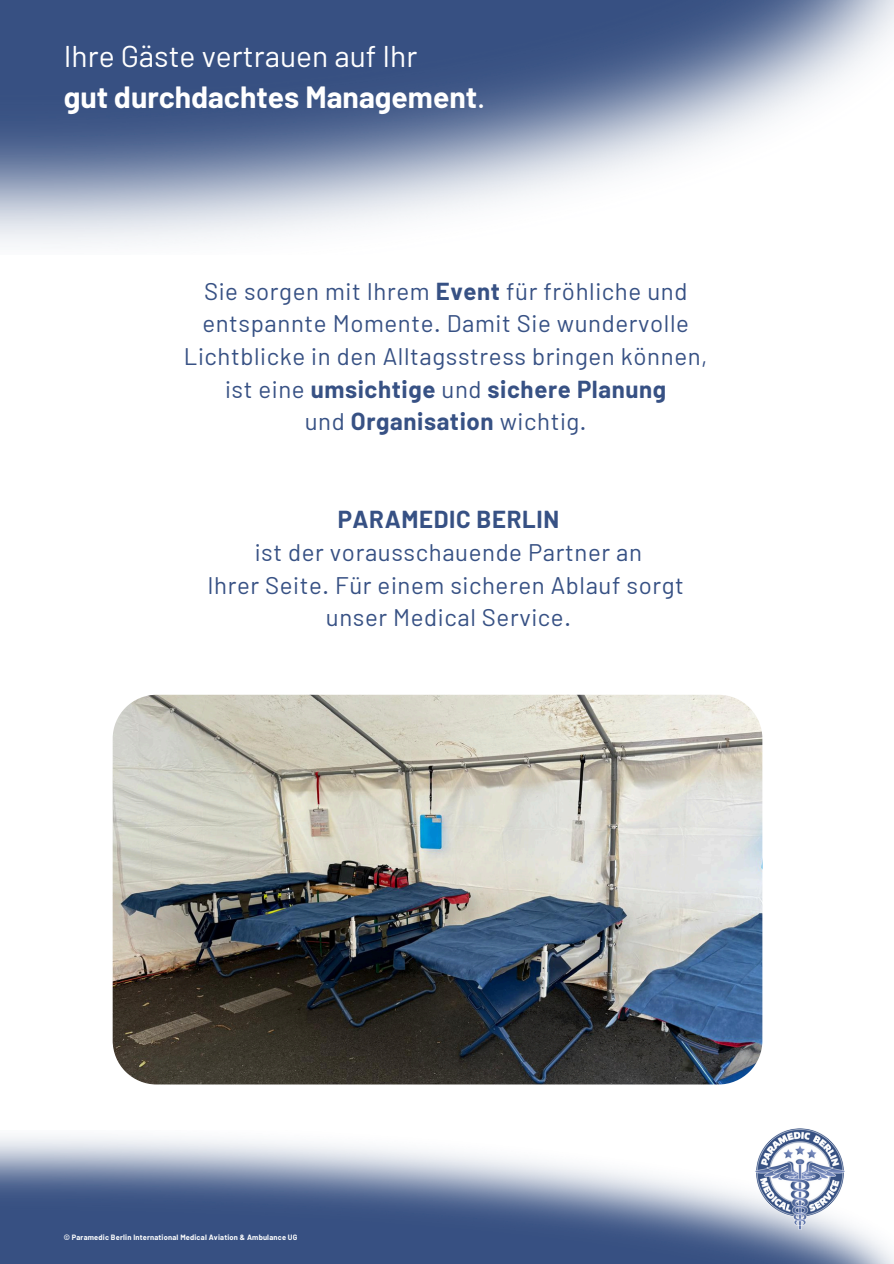
<style>
.page{position:relative;width:894px;height:1264px;background:#fff}
.page>*{position:absolute;margin:0;border:0;box-sizing:border-box;transform-origin:0 0}
.t1{font:30px/40.5px "Barlow";color:#fff}
.t2{font:24px/32.7px "Barlow";letter-spacing:.025em;color:#375184;text-align:center}
.t3{font:700 7.5px "Barlow";letter-spacing:.025em;color:#fdfefe}
.s1{font-weight:700}
</style>
<div class="page">
<img style="left:0;top:1136px;width:893px;height:127px">
<img style="left:754px;top:1128px;width:91px;height:101px">
<img style="left:0;top:0;width:893px;height:244px">
<img style="left:113px;top:694px;width:649px;height:390px">
<p class="t1" style="left:64px;top:35px;width:423px">Ihre Gäste vertrauen auf Ihr<br><span class="s1">gut durchdachtes Management</span>.</p>
<p class="t2" style="left:184px;top:274px;width:525px">Sie sorgen mit Ihrem <span class="s1">Event</span> für fröhliche und entspannte Momente. Damit Sie wundervolle Lichtblicke in den Alltagsstress bringen können, ist eine <span class="s1">umsichtige</span> und <span class="s1">sichere Planung<br></span>und <span class="s1">Organisation</span> wichtig.</p>
<p class="t2" style="left:207px;top:502px;width:478px"><span class="s1">PARAMEDIC BERLIN<br></span>ist der vorausschauende Partner an<br>Ihrer Seite. Für einem sicheren Ablauf sorgt unser Medical Service.</p>
<p class="t3" style="left:64px;top:1232px;width:235px">© Paramedic Berlin International Medical Aviation &amp; Ambulance UG</p>
</div>
